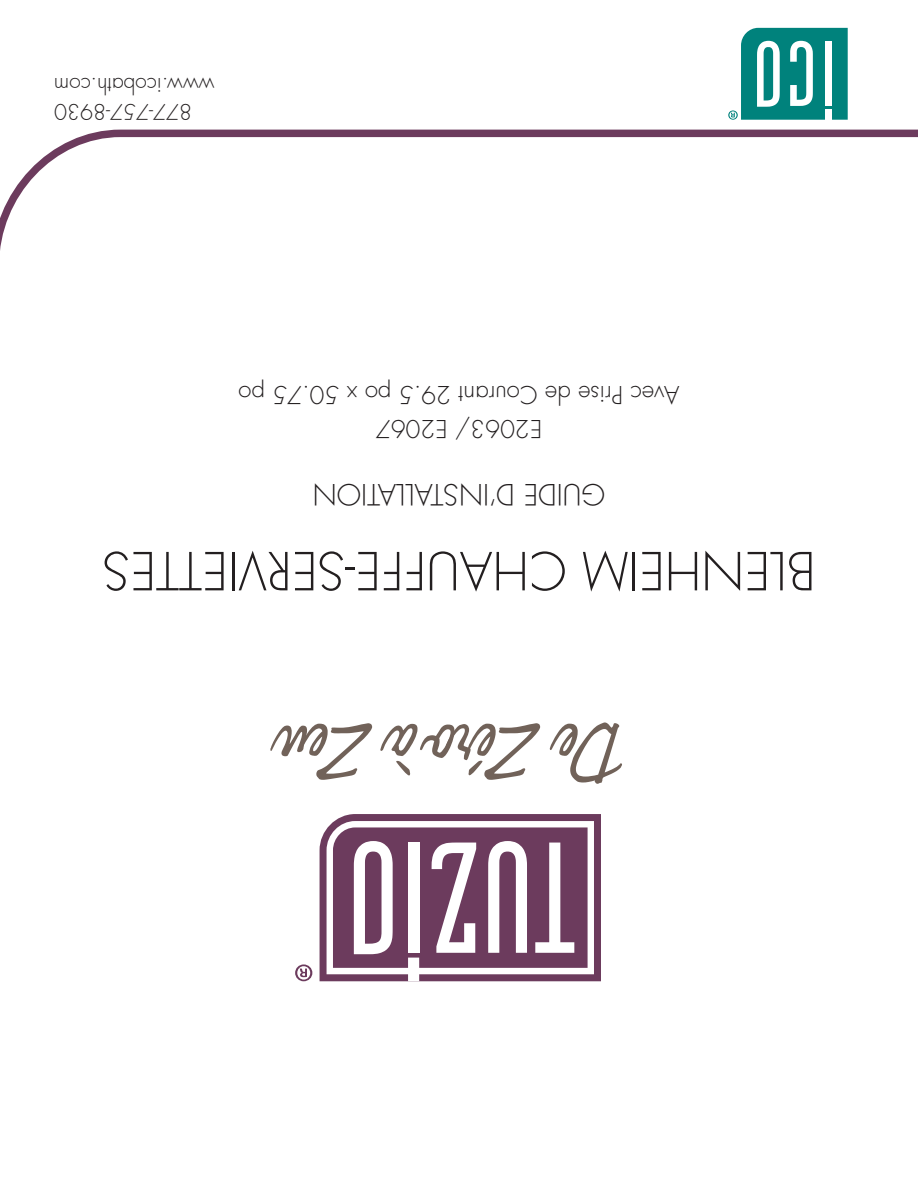
<style>
.page{position:relative;width:918px;height:1188px;background:#fff}
.page>*{position:absolute;margin:0;border:0;box-sizing:border-box;transform-origin:0 0}
.t1{font:99px "Louisiana";color:#716259}
.t2{font:300 51px "Futura Std";color:#231f20}
.t3{font:300 28.5px "Futura Std";color:#231f20}
.t4{font:300 24px/34.5px "Futura Std";color:#231f20;text-align:center}
.t5{font:300 21px/25.2px "Futura Std";color:#231f20;text-align:right}
</style>
<div class="page">
<svg style="left:0;top:27px;width:918px;height:224px"></svg>
<svg style="left:728px;top:28px;width:120px;height:92px"></svg>
<svg style="left:320px;top:814px;width:281px;height:167px;background:#764969"></svg>
<svg style="left:327px;top:821px;width:267px;height:160px"></svg>
<svg style="left:295px;top:964px;width:17px;height:17px"></svg>
<p class="t5" style="left:214px;top:123px;width:162px;rotate:-180deg">877-757-8930 www.icobath.com</p>
<p class="t4" style="left:679px;top:446px;width:442px;rotate:-180deg">E2063/ E2067<br>Avec Prise de Courant 29.5 po x 50.75 po</p>
<p class="t3" style="left:605px;top:511px;width:294px;rotate:-180deg">GUIDE D’INSTALLATION</p>
<h2 class="t2" style="left:816px;top:601px;width:715px;rotate:-180deg">BLENHEIM CHAUFFE-SERVIETTES</h2>
<h1 class="t1" style="left:627px;top:807px;width:344px;rotate:-180deg">De Zéro à Zen</h1>
</div>
